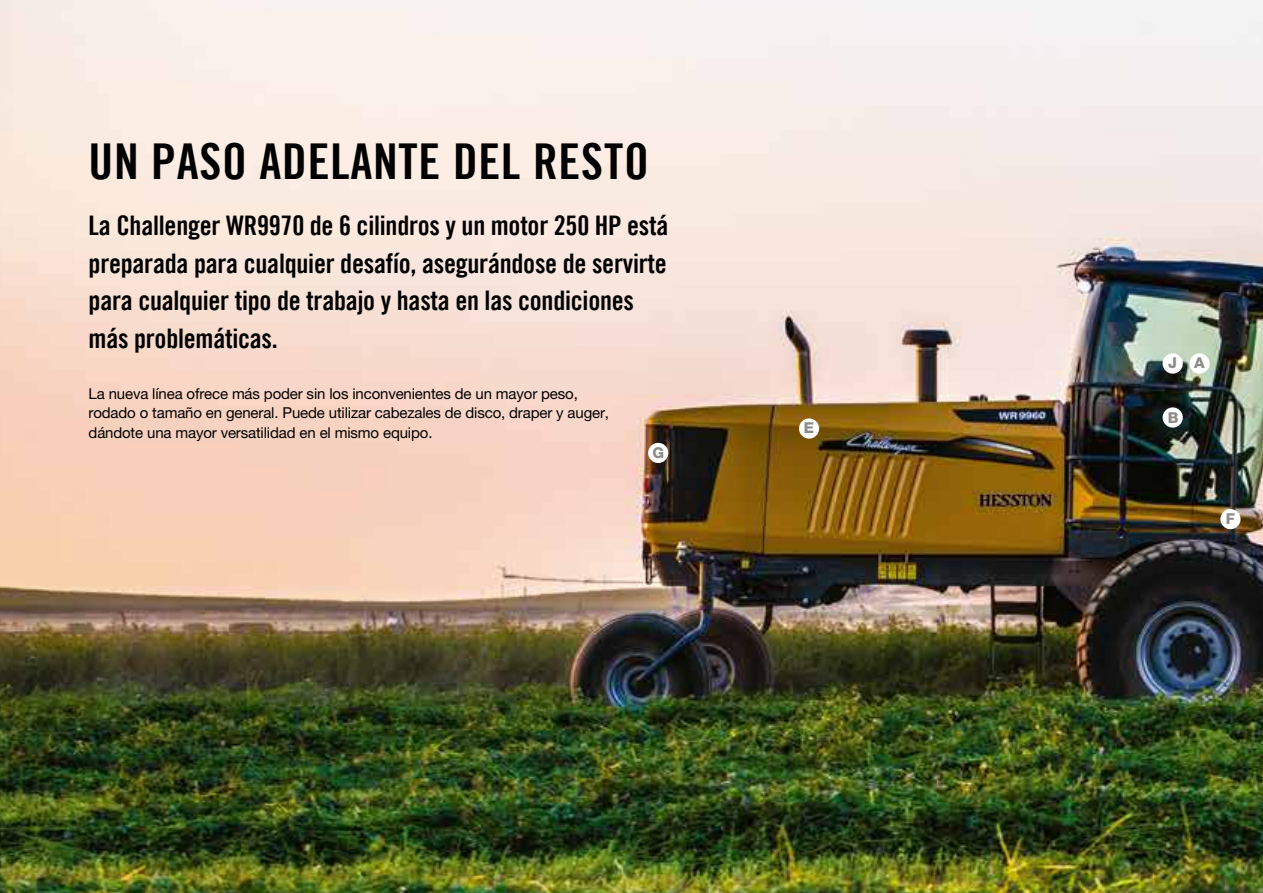
<style>
.page{position:relative;width:1263px;height:893px;background:#fff}
.page>*{position:absolute;margin:0;border:0;box-sizing:border-box;transform-origin:0 0}
.t1{font:49.5px "Trade Gothic Bold Cond Twenty";letter-spacing:.015em;color:#000}
.t2{font:27px/37.5px "Trade Gothic Bold Cond Twenty";letter-spacing:-.01em;color:#000}
.t3{font:15px/19.5px "Helvetica Neue LT 55 Rm";letter-spacing:-.01em;color:#000}
.t4{font:15px "Helvetica Neue LT 85 Hv";color:#8c8c8a}
</style>
<div class="page">
<img style="left:0;top:0;width:1263px;height:893px">
<div style="left:1162px;top:407px;width:21px;height:21px;background:#fff;border-radius:50%"></div>
<div style="left:1162px;top:353px;width:21px;height:21px;background:#fff;border-radius:50%"></div>
<div style="left:1189px;top:353px;width:21px;height:21px;background:#fff;border-radius:50%"></div>
<div style="left:799px;top:418px;width:20px;height:21px;background:#fff;border-radius:50%"></div>
<div style="left:648px;top:443px;width:20px;height:20px;background:#fff;border-radius:50%"></div>
<div style="left:1220px;top:509px;width:20px;height:20px;background:#fff;border-radius:50%"></div>
<h1 class="t1" style="left:89px;top:131px;width:562px">UN PASO ADELANTE DEL RESTO</h1>
<h2 class="t2" style="left:89px;top:207px;width:581px">La Challenger WR9970 de 6 cilindros y un motor 250 HP está preparada para cualquier desafío, asegurándose de servirte para cualquier tipo de trabajo y hasta en las condiciones más problemáticas.</h2>
<p class="t3" style="left:89px;top:383px;width:522px">La nueva línea ofrece más poder sin los inconvenientes de un mayor peso, rodado o tamaño en general. Puede utilizar cabezales de disco, draper y auger, dándote una mayor versatilidad en el mismo equipo.</p>
<p class="t4" style="left:652px;top:443px;width:13px">G</p>
<p class="t4" style="left:804px;top:419px;width:12px">E</p>
<p class="t4" style="left:1168px;top:354px;width:10px">J</p>
<p class="t4" style="left:1194px;top:354px;width:12px">A</p>
<p class="t4" style="left:1168px;top:408px;width:12px">B</p>
<p class="t4" style="left:1226px;top:509px;width:11px">F</p>
</div>
